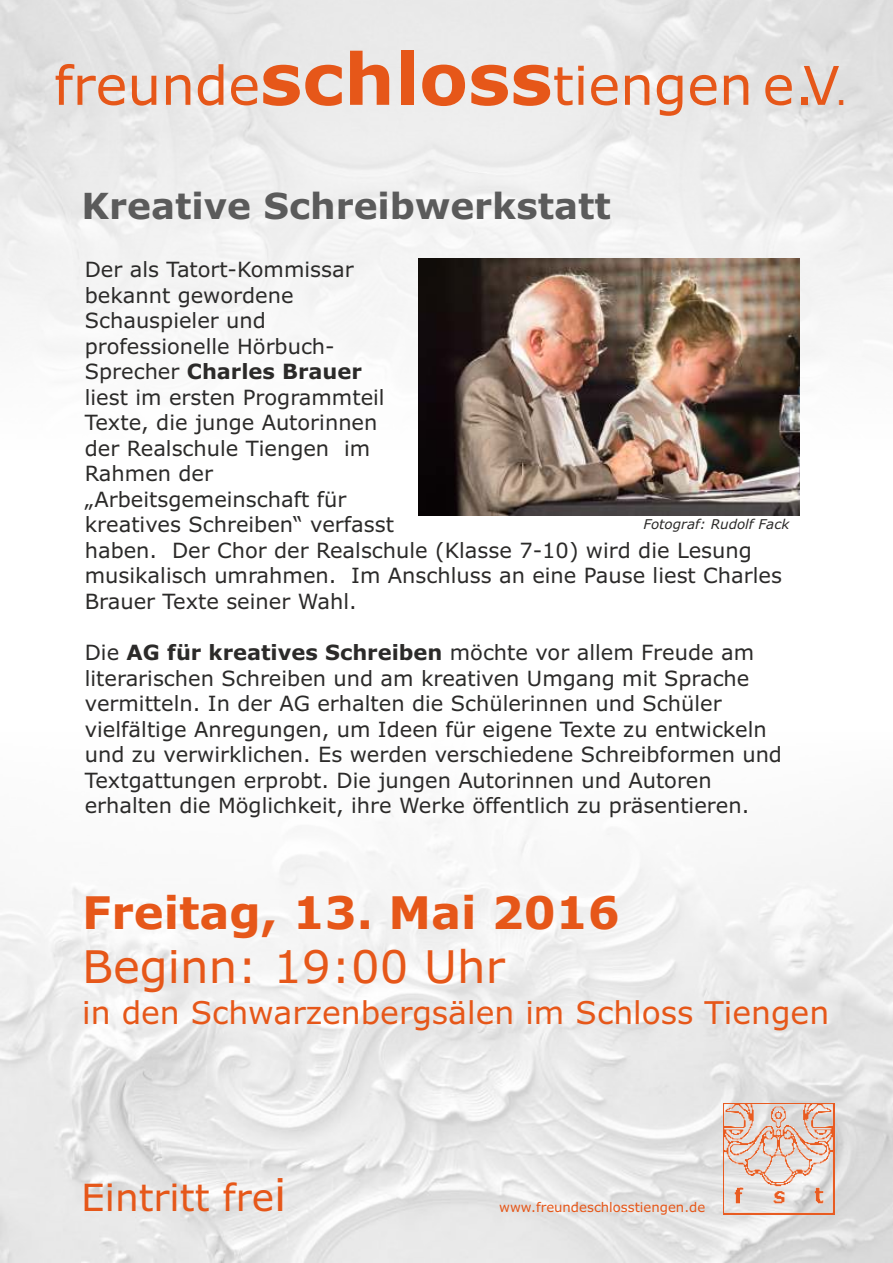
<style>
.page{position:relative;width:893px;height:1263px;background:#fff}
.page>*{position:absolute;margin:0;border:0;box-sizing:border-box;transform-origin:0 0}
.t1{font:53.4px "Verdana";color:#e65719}
.t2{font:700 45px "Verdana";color:#e65719}
.t3{font:45px "Verdana";color:#e65719}
.t4{font:37.5px "Verdana";color:#e65719}
.t5{font:700 36px "Verdana";color:#5b5b5b}
.t6{font:31.35px "Verdana";color:#e65719}
.t7{font:21px/25.5px "Verdana";color:#2b2a29}
.t8{font:italic 13.5px "Verdana";color:#2b2a29}
.t9{font:13.2px "Verdana";color:#e65719}
.s1{font-weight:700;font-size:71.25px}
.s2{font-size:35.55px}
.s3{font-weight:700}
.s4{font-size:45px}
</style>
<div class="page">
<img style="left:0;top:0;width:893px;height:516px">
<img style="left:0;top:808px;width:893px;height:455px">
<img style="left:724px;top:1103px;width:110px;height:112px">
<img style="left:419px;top:259px;width:381px;height:256px">
<h1 class="t1" style="left:54px;top:64px;width:795px">freunde<span class="s1">schloss</span>tiengen e.V<span class="s2">.</span></h1>
<h3 class="t5" style="left:81px;top:192px;width:531px">Kreative Schreibwerkstatt</h3>
<p class="t7" style="left:85px;top:259px;width:699px">Der als Tatort-Kommissar<br>bekannt gewordene<br>Schauspieler und<br>professionelle Hörbuch-<br>Sprecher <span class="s3">Charles Brauer<br></span>liest im ersten Programmteil<br>Texte, die junge Autorinnen<br>der Realschule Tiengen im<br>Rahmen der<br>„Arbeitsgemeinschaft für<br>kreatives Schreiben“ verfasst<br>haben. Der Chor der Realschule (Klasse 7-10) wird die Lesung musikalisch umrahmen. Im Anschluss an eine Pause liest Charles<br>Brauer Texte seiner Wahl.</p>
<p class="t7" style="left:85px;top:641px;width:699px">Die <span class="s3">AG für kreatives Schreiben</span> möchte vor allem Freude am literarischen Schreiben und am kreativen Umgang mit Sprache vermitteln. In der AG erhalten die Schülerinnen und Schüler vielfältige Anregungen, um Ideen für eigene Texte zu entwickeln und zu verwirklichen. Es werden verschiedene Schreibformen und Textgattungen erprobt. Die jungen Autorinnen und Autoren erhalten die Möglichkeit, ihre Werke öffentlich zu präsentieren.</p>
<p class="t8" style="left:643px;top:518px;width:147px">Fotograf: Rudolf Fack</p>
<h2 class="t2" style="left:82px;top:894px;width:539px">Freitag, 13. Mai 2016</h2>
<h2 class="t3" style="left:82px;top:949px;width:424px">Beginn: 19:00 Uhr</h2>
<h3 class="t6" style="left:82px;top:1000px;width:748px">in den Schwarzenbergsälen im Schloss Tiengen</h3>
<h3 class="t4" style="left:81px;top:1183px;width:207px">Eintritt fre<span class="s4">i</span></h3>
<p class="t9" style="left:499px;top:1202px;width:208px">www.freundeschlosstiengen.de</p>
</div>
